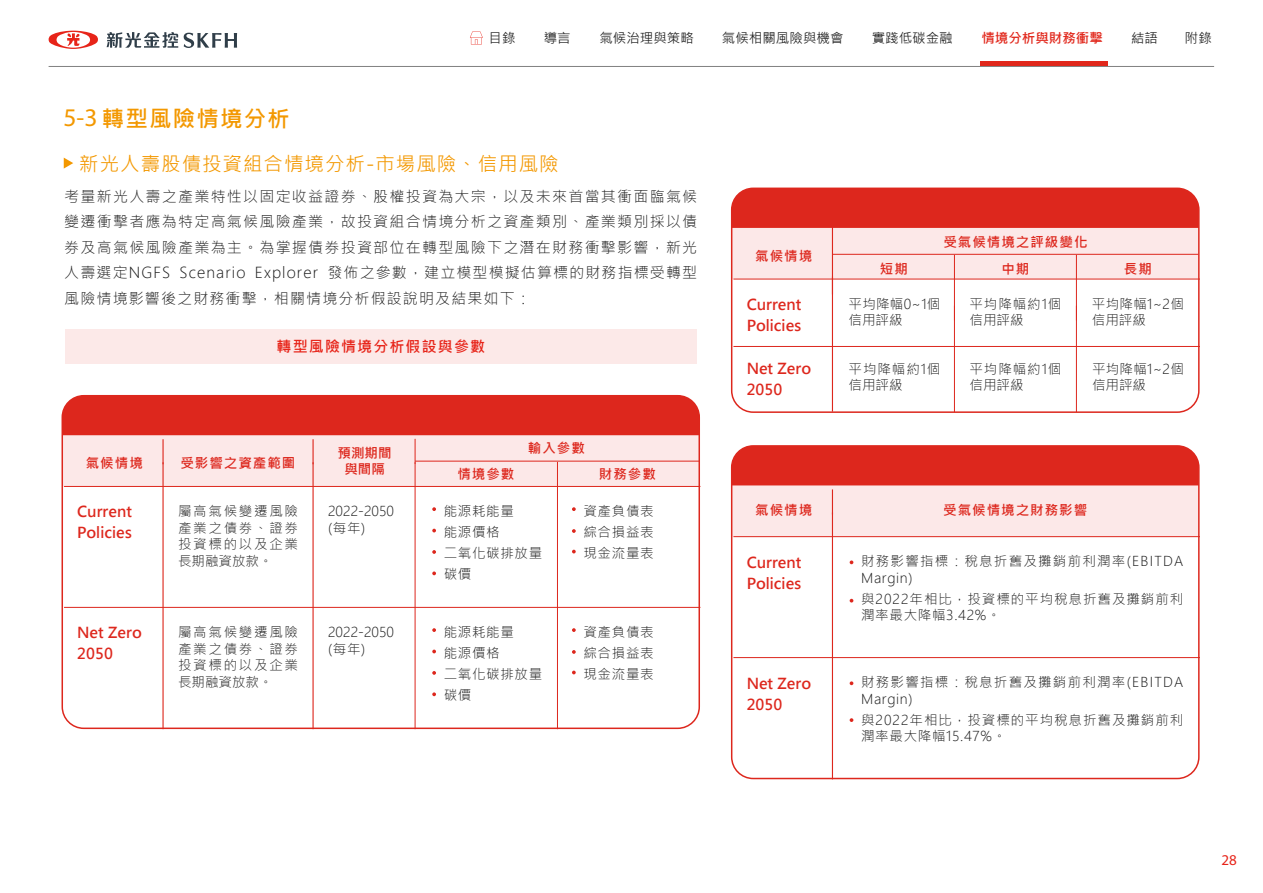
<style>
.page{position:relative;width:1263px;height:893px;background:#fff}
.page>*{position:absolute;margin:0;border:0;box-sizing:border-box;transform-origin:0 0}
.t1{font:700 22.5px "Microsoft Jheng Hei";letter-spacing:.05em;color:#f39800}
.t2{font:19.5px "Microsoft Jheng Hei";letter-spacing:.05em;color:#f39800}
.t3{font:300 15px/25.5px "Microsoft Jheng Hei";letter-spacing:.075em;color:#1a1a1a;text-align:justify}
.t4{font:700 15px/21px "Microsoft Jheng Hei";color:#dd271d}
.t5{font:700 15px "Microsoft Jheng Hei";letter-spacing:.075em;color:#e72419}
.t6{font:15px "Myriad Pro";color:#e72419}
.t7{font:300 13.5px/16.5px "Microsoft Jheng Hei";letter-spacing:.07em;color:#1a1a1a}
.t8{font:700 13.5px "Microsoft Jheng Hei";letter-spacing:.075em;color:#dd271d}
.t9{font:300 13.5px/16.5px "Microsoft Jheng Hei";letter-spacing:.095em;color:#1a1a1a}
.t10{font:300 13.5px/21px "Microsoft Jheng Hei";letter-spacing:.05em;color:#1a1a1a}
.t11{font:300 13.5px/16.5px "Microsoft Jheng Hei";letter-spacing:.02em;color:#1a1a1a}
.t12{font:13.5px "Microsoft Jheng Hei";color:#1a1a1a}
.t13{font:300 13.5px/16.5px "Microsoft Jheng Hei";color:#1a1a1a}
.t14{font:700 13.5px "Microsoft Jheng Hei";color:#e1271b}
.s1{font-family:"Myriad Pro";font-weight:400;font-size:25.5px}
</style>
<div class="page">
<hr style="left:49px;top:66px;width:1165px;height:1px;background:#808080">
<svg style="left:49px;top:31px;width:49px;height:18px"></svg>
<svg style="left:107px;top:32px;width:71px;height:16px"></svg>
<svg style="left:184px;top:33px;width:53px;height:15px"></svg>
<div style="left:980px;top:61px;width:127px;height:5px;background:#e1271b"></div>
<svg style="left:470px;top:32px;width:13px;height:12px"></svg>
<svg style="left:64px;top:158px;width:9px;height:11px"></svg>
<div style="left:65px;top:330px;width:632px;height:34px;background:#fce9e8"></div>
<hr style="left:557px;top:483px;width:1px;height:246px;background:#dd271d">
<hr style="left:162px;top:462px;width:2px;height:267px;background:#dd271d">
<hr style="left:312px;top:462px;width:2px;height:267px;background:#dd271d">
<hr style="left:415px;top:462px;width:1px;height:267px;background:#dd271d">
<hr style="left:64px;top:607px;width:636px;height:1px;background:#dd271d">
<hr style="left:64px;top:486px;width:636px;height:1px;background:#dd271d">
<svg style="left:432px;top:507px;width:4px;height:4px"></svg>
<svg style="left:432px;top:529px;width:4px;height:3px"></svg>
<svg style="left:432px;top:550px;width:4px;height:4px"></svg>
<svg style="left:432px;top:571px;width:4px;height:4px"></svg>
<svg style="left:572px;top:507px;width:4px;height:4px"></svg>
<svg style="left:572px;top:529px;width:4px;height:4px"></svg>
<svg style="left:572px;top:550px;width:4px;height:3px"></svg>
<svg style="left:432px;top:628px;width:4px;height:4px"></svg>
<svg style="left:432px;top:650px;width:4px;height:3px"></svg>
<svg style="left:432px;top:671px;width:4px;height:4px"></svg>
<svg style="left:432px;top:692px;width:4px;height:4px"></svg>
<svg style="left:572px;top:628px;width:4px;height:4px"></svg>
<svg style="left:572px;top:650px;width:4px;height:4px"></svg>
<svg style="left:572px;top:671px;width:4px;height:3px"></svg>
<div style="left:732px;top:486px;width:466px;height:51px;background:#fce8e8"></div>
<hr style="left:832px;top:512px;width:1px;height:267px;background:#dd271d">
<hr style="left:733px;top:657px;width:467px;height:1px;background:#dd271d">
<hr style="left:733px;top:536px;width:467px;height:1px;background:#dd271d">
<svg style="left:850px;top:560px;width:3px;height:4px"></svg>
<svg style="left:850px;top:599px;width:3px;height:4px"></svg>
<svg style="left:850px;top:681px;width:3px;height:4px"></svg>
<svg style="left:850px;top:718px;width:3px;height:4px"></svg>
<div style="left:732px;top:228px;width:466px;height:51px;background:#fce8e8"></div>
<hr style="left:832px;top:221px;width:1px;height:191px;background:#dd271d">
<hr style="left:733px;top:346px;width:467px;height:1px;background:#dd271d">
<hr style="left:733px;top:279px;width:467px;height:1px;background:#dd271d">
<hr style="left:1076px;top:255px;width:1px;height:157px;background:#dd271d">
<hr style="left:954px;top:255px;width:1px;height:157px;background:#dd271d">
<hr style="left:832px;top:254px;width:366px;height:1px;background:#dd271d">
<svg style="left:62px;top:396px;width:637px;height:89px;background:#ee948f"></svg>
<div style="left:62px;top:395px;width:638px;height:334px;border:2px solid #dd271d;border-radius:22px"></div>
<svg style="left:732px;top:446px;width:467px;height:68px"></svg>
<div style="left:731px;top:445px;width:468px;height:334px;border:2px solid #dd271d;border-radius:22px"></div>
<div style="left:732px;top:188px;width:467px;height:40px;background:#dd271d"></div>
<div style="left:731px;top:188px;width:468px;height:225px;border:2px solid #dd271d;border-radius:22px"></div>
<h1 class="t1" style="left:63px;top:104px;width:228px"><span class="s1">5-3</span> 轉型風險情境分析</h1>
<p class="t12" style="left:489px;top:30px;width:28px">目錄</p>
<p class="t12" style="left:544px;top:30px;width:28px">導言</p>
<p class="t12" style="left:599px;top:30px;width:96px">氣候治理與策略</p>
<p class="t12" style="left:722px;top:30px;width:123px">氣候相關風險與機會</p>
<p class="t12" style="left:872px;top:30px;width:82px">實踐低碳金融</p>
<p class="t14" style="left:981px;top:30px;width:123px">情境分析與財務衝擊</p>
<p class="t12" style="left:1131px;top:30px;width:28px">結語</p>
<p class="t12" style="left:1185px;top:30px;width:28px">附錄</p>
<h2 class="t2" style="left:79px;top:151px;width:481px">新光人壽股債投資組合情境分析-市場風險、信用風險</h2>
<p class="t3" style="left:64px;top:183px;width:634px">考量新光人壽之產業特性以固定收益證券、股權投資為大宗，以及未來首當其衝面臨氣候變遷衝擊者應為特定高氣候風險產業，故投資組合情境分析之資產類別、產業類別採以債券及高氣候風險產業為主。為掌握債券投資部位在轉型風險下之潛在財務衝擊影響，新光人壽選定NGFS Scenario Explorer 發佈之參數，建立模型模擬估算標的財務指標受轉型風險情境影響後之財務衝擊，相關情境分析假設說明及結果如下：</p>
<p class="t5" style="left:277px;top:337px;width:210px">轉型風險情境分析假設與參數</p>
<p class="t8" style="left:86px;top:454px;width:59px">氣候情境</p>
<p class="t8" style="left:180px;top:454px;width:117px">受影響之資產範圍</p>
<p class="t8" style="left:338px;top:444px;width:55px">預測期間</p>
<p class="t8" style="left:528px;top:440px;width:59px">輸入參數</p>
<p class="t8" style="left:344px;top:461px;width:42px">與間隔</p>
<p class="t8" style="left:457px;top:466px;width:59px">情境參數</p>
<p class="t8" style="left:599px;top:466px;width:59px">財務參數</p>
<p class="t7" style="left:178px;top:503px;width:122px;text-align:justify">屬高氣候變遷風險產業之債券、證券投資標的以及企業長期融資放款。</p>
<p class="t7" style="left:583px;top:501px;width:72px;line-height:21px;text-align:justify">資產負債表綜合損益表現金流量表</p>
<p class="t4" style="left:77px;top:501px;width:57px">Current<br>Policies</p>
<p class="t10" style="left:444px;top:501px;width:100px">能源耗能量<br>能源價格<br>二氧化碳排放量碳價</p>
<p class="t13" style="left:328px;top:503px;width:68px">2022-2050 (每年)</p>
<p class="t7" style="left:178px;top:624px;width:122px;text-align:justify">屬高氣候變遷風險產業之債券、證券投資標的以及企業長期融資放款。</p>
<p class="t7" style="left:583px;top:622px;width:72px;line-height:21px;text-align:justify">資產負債表綜合損益表現金流量表</p>
<p class="t4" style="left:77px;top:622px;width:66px">Net Zero<br>2050</p>
<p class="t10" style="left:444px;top:622px;width:100px">能源耗能量<br>能源價格<br>二氧化碳排放量碳價</p>
<p class="t13" style="left:328px;top:624px;width:68px">2022-2050 (每年)</p>
<p class="t8" style="left:755px;top:247px;width:59px">氣候情境</p>
<p class="t8" style="left:943px;top:233px;width:146px">受氣候情境之評級變化</p>
<p class="t8" style="left:880px;top:260px;width:30px">短期</p>
<p class="t8" style="left:1001px;top:260px;width:30px">中期</p>
<p class="t8" style="left:1124px;top:260px;width:30px">長期</p>
<p class="t4" style="left:747px;top:294px;width:57px">Current<br>Policies</p>
<p class="t11" style="left:848px;top:295px;width:93px">平均降幅0~1個信用評級</p>
<p class="t7" style="left:969px;top:295px;width:93px">平均降幅約1個信用評級</p>
<p class="t11" style="left:1092px;top:295px;width:93px">平均降幅1~2個信用評級</p>
<p class="t7" style="left:848px;top:360px;width:93px">平均降幅約1個信用評級</p>
<p class="t7" style="left:969px;top:360px;width:93px">平均降幅約1個信用評級</p>
<p class="t11" style="left:1092px;top:360px;width:93px">平均降幅1~2個信用評級</p>
<p class="t4" style="left:747px;top:358px;width:66px">Net Zero<br>2050</p>
<p class="t8" style="left:755px;top:501px;width:59px">氣候情境</p>
<p class="t8" style="left:943px;top:501px;width:146px">受氣候情境之財務影響</p>
<p class="t4" style="left:747px;top:552px;width:57px">Current<br>Policies</p>
<p class="t9" style="left:861px;top:553px;width:324px">財務影響指標：稅息折舊及攤銷前利潤率(EBITDA<br>Margin)</p>
<p class="t7" style="left:861px;top:591px;width:324px">與2022年相比，投資標的平均稅息折舊及攤銷前利潤率最大降幅3.42%。</p>
<p class="t4" style="left:747px;top:673px;width:66px">Net Zero<br>2050</p>
<p class="t9" style="left:861px;top:674px;width:324px">財務影響指標：稅息折舊及攤銷前利潤率(EBITDA<br>Margin)</p>
<p class="t7" style="left:861px;top:711px;width:324px">與2022年相比，投資標的平均稅息折舊及攤銷前利潤率最大降幅15.47%。</p>
<p class="t6" style="left:1221px;top:850px;width:17px">28</p>
</div>
